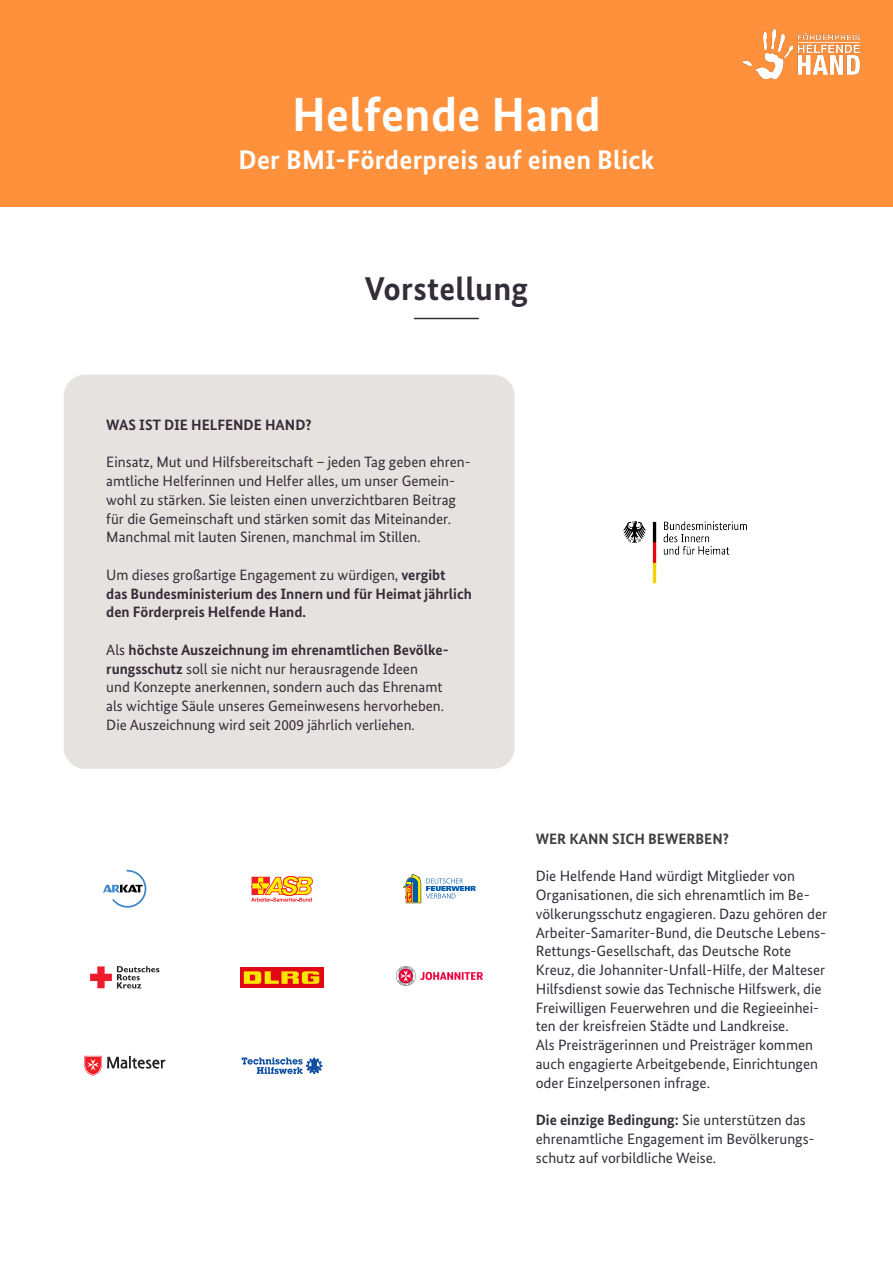
<style>
.page{position:relative;width:893px;height:1263px;background:#fff}
.page>*{position:absolute;margin:0;border:0;box-sizing:border-box;transform-origin:0 0}
.t1{font:700 48px "Bundes Sans";letter-spacing:.01em;color:#fff}
.t2{font:700 33px "Bundes Sans";letter-spacing:.01em;color:#342d39}
.t3{font:700 27px "Bundes Sans";letter-spacing:.01em;color:#fff}
.t4{font:15px/18.8px "Bundes Sans";color:#342d39}
.t5{font:700 15px/18.8px "Bundes Sans";color:#342d39}
.t6{font:700 15px "Bundes Sans";color:#3e3e3f}
.s1{font-weight:400}
.s2{font-weight:700}
</style>
<div class="page">
<div style="left:0;top:0;width:893px;height:206px;background:#ff913c"></div>
<img style="left:742px;top:29px;width:118px;height:50px">
<div style="left:64px;top:375px;width:450px;height:394px;background:#e6e2df;border-radius:21px"></div>
<img style="left:623px;top:520px;width:124px;height:64px">
<svg style="left:103px;top:870px;width:43px;height:38px"></svg>
<svg style="left:90px;top:966px;width:69px;height:22px"></svg>
<svg style="left:84px;top:1056px;width:81px;height:19px"></svg>
<svg style="left:251px;top:876px;width:62px;height:26px"></svg>
<svg style="left:242px;top:1057px;width:80px;height:17px"></svg>
<img style="left:240px;top:967px;width:84px;height:20px">
<svg style="left:403px;top:874px;width:73px;height:29px"></svg>
<img style="left:397px;top:966px;width:85px;height:20px">
<hr style="left:415px;top:318px;width:63px;height:1px;background:#342d39">
<h1 class="t1" style="left:292px;top:85px;width:310px">Helfende Hand</h1>
<h3 class="t3" style="left:238px;top:143px;width:418px">Der BMI-Förderpreis auf einen Blick</h3>
<h2 class="t2" style="left:365px;top:268px;width:165px">Vorstellung</h2>
<p class="t5" style="left:106px;top:415px;width:207px">WAS IST DIE HELFENDE HAND?</p>
<p class="t4" style="left:106px;top:453px;width:366px">Einsatz, Mut und Hilfsbereitschaft – jeden Tag geben ehren&shy;amtliche Helferinnen und Helfer alles, um unser Gemein&shy;wohl zu stärken. Sie leisten einen unverzichtbaren Beitrag für die Gemeinschaft und stärken somit das Miteinander.<br>Manchmal mit lauten Sirenen, manchmal im Stillen.</p>
<p class="t5" style="left:106px;top:565px;width:367px"><span class="s1">Um dieses großartige Engagement zu würdigen,</span> vergibt<br>das Bundesministerium des Innern und für Heimat jährlich den Förderpreis Helfende Hand.</p>
<p class="t4" style="left:106px;top:640px;width:344px">Als <span class="s2">höchste Auszeichnung im ehrenamtlichen Bevölke&shy;rungsschutz</span> soll sie nicht nur herausragende Ideen<br>und Konzepte anerkennen, sondern auch das Ehrenamt als wichtige Säule unseres Gemeinwesens hervorheben.<br>Die Auszeichnung wird seit 2009 jährlich verliehen.</p>
<p class="t6" style="left:536px;top:830px;width:195px">WER KANN SICH BEWERBEN?</p>
<p class="t4" style="left:536px;top:867px;width:293px">Die Helfende Hand würdigt Mitglieder von Organisationen, die sich ehrenamtlich im Be&shy;völkerungsschutz engagieren. Dazu gehören der Arbeiter-Samariter-Bund, die Deutsche Lebens-Rettungs-Gesellschaft, das Deutsche Rote Kreuz, die Johanniter-Unfall-Hilfe, der Malteser Hilfsdienst sowie das Technische Hilfswerk, die Freiwilligen Feuerwehren und die Regieeinhei&shy;ten der kreisfreien Städte und Landkreise.<br>Als Preisträgerinnen und Preisträger kommen auch engagierte Arbeitgebende, Einrichtungen oder Einzelpersonen infrage.</p>
<p class="t4" style="left:536px;top:1110px;width:280px"><span class="s2">Die einzige Bedingung:</span> Sie unterstützen das ehrenamtliche Engagement im Bevölkerungs&shy;schutz auf vorbildliche Weise.</p>
</div>
